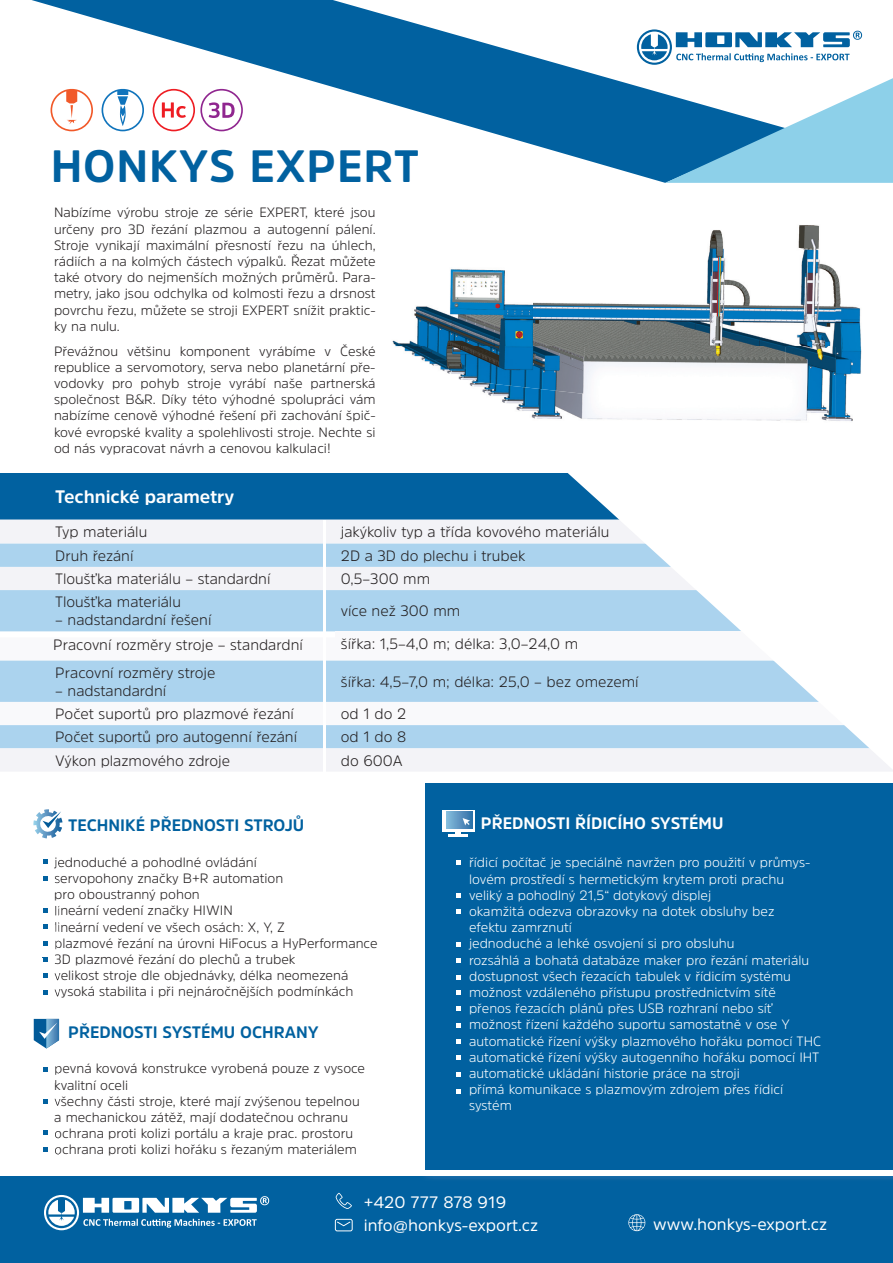
<style>
.page{position:relative;width:893px;height:1263px;background:#fff}
.page>*{position:absolute;margin:0;border:0;box-sizing:border-box;transform-origin:0 0}
.t1{font:700 45px "Amsi Pro";letter-spacing:.02em;color:#0161a0}
.t2{font:700 18px "Amsi Pro";color:#fff}
.t3{font:16.5px/23.9px "Amsi Pro";color:#fff}
.t4{font:700 16.5px "Amsi Pro";color:#0161a0}
.t5{font:700 16.5px "Amsi Pro";color:#fff}
.t6{font:300 15px "Amsi Pro";color:#231f20}
.t7{font:300 13.5px/16.2px "Amsi Pro";color:#231f20;text-align:justify}
.t8{font:300 13.5px/16.2px "Amsi Pro";color:#fff}
</style>
<div class="page">
<div style="left:0;top:1171px;width:893px;height:92px;background:#0161a0"></div>
<svg style="left:336px;top:1193px;width:16px;height:16px"></svg>
<svg style="left:335px;top:1219px;width:18px;height:12px"></svg>
<svg style="left:628px;top:1214px;width:17px;height:17px"></svg>
<svg style="left:44px;top:1195px;width:225px;height:35px"></svg>
<div style="left:0;top:1170px;width:893px;height:5px;background:#fff"></div>
<svg style="left:32px;top:0;width:633px;height:183px"></svg>
<svg style="left:665px;top:78px;width:228px;height:105px"></svg>
<img style="left:631px;top:24px;width:232px;height:52px">
<svg style="left:637px;top:29px;width:225px;height:36px"></svg>
<div style="left:0;top:473px;width:882px;height:46px;background:#0161a0"></div>
<svg style="left:0;top:519px;width:464px;height:25px;fill:#f3f3f7"></svg>
<svg style="left:0;top:544px;width:464px;height:87px;fill:#abd3ee"></svg>
<svg style="left:0;top:660px;width:464px;height:1px"></svg>
<svg style="left:0;top:661px;width:464px;height:87px;fill:#abd3ee"></svg>
<div style="left:0;top:748px;width:464px;height:23px;background:#f3f3f7"></div>
<svg style="left:43px;top:859px;width:5px;height:5px"></svg>
<svg style="left:54px;top:857px;width:5px;height:27px"></svg>
<svg style="left:43px;top:876px;width:5px;height:5px"></svg>
<svg style="left:43px;top:908px;width:5px;height:5px"></svg>
<svg style="left:43px;top:924px;width:5px;height:5px"></svg>
<svg style="left:55px;top:1066px;width:4px;height:17px"></svg>
<svg style="left:43px;top:1067px;width:5px;height:4px"></svg>
<svg style="left:55px;top:1098px;width:4px;height:17px"></svg>
<svg style="left:43px;top:1099px;width:5px;height:4px"></svg>
<svg style="left:43px;top:1130px;width:5px;height:5px"></svg>
<svg style="left:55px;top:1131px;width:4px;height:24px"></svg>
<svg style="left:43px;top:1147px;width:5px;height:5px"></svg>
<hr style="left:323px;top:520px;width:3px;height:270px;background:#fff">
<img style="left:419px;top:1175px;width:474px;height:4px">
<div style="left:425px;top:783px;width:468px;height:387px;background:#0161a0"></div>
<svg style="left:456px;top:860px;width:5px;height:5px"></svg>
<svg style="left:456px;top:990px;width:5px;height:5px"></svg>
<svg style="left:456px;top:893px;width:5px;height:5px"></svg>
<svg style="left:456px;top:909px;width:5px;height:5px"></svg>
<svg style="left:456px;top:942px;width:5px;height:5px"></svg>
<svg style="left:456px;top:958px;width:5px;height:5px"></svg>
<svg style="left:456px;top:1055px;width:5px;height:5px"></svg>
<svg style="left:456px;top:1072px;width:5px;height:5px"></svg>
<svg style="left:456px;top:1089px;width:5px;height:5px"></svg>
<svg style="left:456px;top:1006px;width:5px;height:5px"></svg>
<svg style="left:456px;top:1023px;width:5px;height:5px"></svg>
<svg style="left:456px;top:1039px;width:5px;height:5px"></svg>
<svg style="left:55px;top:906px;width:4px;height:59px"></svg>
<svg style="left:43px;top:957px;width:5px;height:5px"></svg>
<svg style="left:43px;top:941px;width:5px;height:5px"></svg>
<svg style="left:43px;top:973px;width:5px;height:5px"></svg>
<svg style="left:456px;top:975px;width:5px;height:5px"></svg>
<div style="left:335px;top:632px;width:547px;height:24px;background:#f9f9fb"></div>
<svg style="left:55px;top:973px;width:4px;height:24px"></svg>
<svg style="left:43px;top:990px;width:5px;height:5px"></svg>
<svg style="left:51px;top:89px;width:42px;height:42px"></svg>
<svg style="left:102px;top:89px;width:42px;height:42px"></svg>
<svg style="left:153px;top:88px;width:91px;height:44px"></svg>
<svg style="left:33px;top:809px;width:29px;height:29px"></svg>
<svg style="left:34px;top:1019px;width:25px;height:29px"></svg>
<svg style="left:442px;top:810px;width:33px;height:21px"></svg>
<hr style="left:448px;top:834px;width:20px;height:3px;background:#fff">
<svg style="left:446px;top:812px;width:27px;height:16px"></svg>
<svg style="left:463px;top:818px;width:7px;height:7px"></svg>
<svg style="left:464px;top:473px;width:429px;height:298px"></svg>
<img style="left:392px;top:225px;width:444px;height:121px">
<img style="left:836px;top:273px;width:26px;height:142px">
<img style="left:395px;top:346px;width:189px;height:35px">
<img style="left:584px;top:346px;width:201px;height:35px">
<img style="left:785px;top:346px;width:51px;height:69px">
<img style="left:469px;top:381px;width:311px;height:40px">
<img style="left:780px;top:415px;width:73px;height:6px">
<h1 class="t1" style="left:51px;top:135px;width:370px">HONKYS EXPERT</h1>
<p class="t7" style="left:54px;top:204px;width:323px">Nabízíme výrobu stroje ze série EXPERT, které jsou určeny pro 3D řezání plazmou a autogenní pálení.<br>Stroje vynikají maximální přesností řezu na úhlech, rádiích a na kolmých částech výpalků. Řezat můžete také otvory do nejmenších možných průměrů. Para&shy;metry, jako jsou odchylka od kolmosti řezu a drsnost povrchu řezu, můžete se stroji EXPERT snížit praktic&shy;ky na nulu.</p>
<p class="t7" style="left:54px;top:342px;width:323px">Převážnou většinu komponent vyrábíme v České republice a servomotory, serva nebo planetární pře&shy;vodovky pro pohyb stroje vyrábí naše partnerská společnost B&amp;R. Díky této výhodné spolupráci vám nabízíme cenově výhodné řešení při zachování špič&shy;kové evropské kvality a spolehlivosti stroje. Nechte si od nás vypracovat návrh a cenovou kalkulaci!</p>
<h2 class="t2" style="left:55px;top:484px;width:181px">Technické parametry</h2>
<p class="t6" style="left:55px;top:521px;width:94px">Typ materiálu</p>
<p class="t6" style="left:341px;top:521px;width:270px">jakýkoliv typ a třída kovového materiálu</p>
<p class="t6" style="left:55px;top:545px;width:80px">Druh řezání</p>
<p class="t6" style="left:341px;top:545px;width:186px">2D a 3D do plechu i trubek</p>
<p class="t6" style="left:55px;top:568px;width:217px">Tloušťka materiálu – standardní</p>
<p class="t6" style="left:341px;top:568px;width:91px">0,5–300 mm</p>
<p class="t6" style="left:55px;top:592px;width:127px">Tloušťka materiálu</p>
<p class="t6" style="left:55px;top:610px;width:158px">– nadstandardní řešení</p>
<p class="t6" style="left:341px;top:601px;width:121px">více než 300 mm</p>
<p class="t6" style="left:53px;top:635px;width:251px">Pracovní rozměry stroje – standardní</p>
<p class="t6" style="left:341px;top:634px;width:239px">šířka: 1,5–4,0 m; délka: 3,0–24,0 m</p>
<p class="t6" style="left:55px;top:662px;width:162px">Pracovní rozměry stroje</p>
<p class="t6" style="left:55px;top:680px;width:113px">– nadstandardní</p>
<p class="t6" style="left:341px;top:671px;width:299px">šířka: 4,5–7,0 m; délka: 25,0 – bez omezemí</p>
<p class="t6" style="left:55px;top:703px;width:240px">Počet suportů pro plazmové řezání</p>
<p class="t6" style="left:341px;top:703px;width:67px">od 1 do 2</p>
<p class="t6" style="left:55px;top:727px;width:243px">Počet suportů pro autogenní řezání</p>
<p class="t6" style="left:341px;top:727px;width:67px">od 1 do 8</p>
<p class="t6" style="left:55px;top:750px;width:176px">Výkon plazmového zdroje</p>
<p class="t6" style="left:341px;top:750px;width:63px">do 600A</p>
<p class="t4" style="left:68px;top:814px;width:238px">TECHNIKÉ PŘEDNOSTI STROJŮ</p>
<p class="t7" style="left:54px;top:853px;width:325px;text-align:left">jednoduché a pohodlné ovládání<br>servopohony značky B+R automation<br>pro oboustranný pohon<br>lineární vedení značky HIWIN<br>lineární vedení ve všech osách: X, Y, Z<br>plazmové řezání na úrovni HiFocus a HyPerformance 3D plazmové řezání do plechů a trubek<br>velikost stroje dle objednávky, délka neomezená vysoká stabilita i při nejnáročnějších podmínkách</p>
<p class="t4" style="left:68px;top:1020px;width:252px">PŘEDNOSTI SYSTÉMU OCHRANY</p>
<p class="t7" style="left:54px;top:1060px;width:312px;text-align:left">pevná kovová konstrukce vyrobená pouze z vysoce kvalitní oceli<br>všechny části stroje, které mají zvýšenou tepelnou a mechanickou zátěž, mají dodatečnou ochranu ochrana proti kolizi portálu a kraje prac. prostoru ochrana proti kolizi hořáku s řezaným materiálem</p>
<p class="t5" style="left:481px;top:812px;width:244px">PŘEDNOSTI ŘÍDICÍHO SYSTÉMU</p>
<p class="t8" style="left:469px;top:854px;width:354px">řídicí počítač je speciálně navržen pro použití v průmys&shy;lovém prostředí s hermetickým krytem proti prachu<br>veliký a pohodlný 21,5“ dotykový displej<br>okamžitá odezva obrazovky na dotek obsluhy bez<br>efektu zamrznutí<br>jednoduché a lehké osvojení si pro obsluhu<br>rozsáhlá a bohatá databáze maker pro řezání materiálu dostupnost všech řezacích tabulek v řídicím systému možnost vzdáleného přístupu prostřednictvím sítě přenos řezacích plánů přes USB rozhraní nebo síť možnost řízení každého suportu samostatně v ose Y automatické řízení výšky plazmového hořáku pomocí THC automatické řízení výšky autogenního hořáku pomocí IHT automatické ukládání historie práce na stroji<br>přímá komunikace s plazmovým zdrojem přes řídicí systém</p>
<p class="t3" style="left:364px;top:1189px;width:176px">+420 777 878 919 info@honkys-export.cz</p>
<p class="t3" style="left:653px;top:1212px;width:175px">www.honkys-export.cz</p>
</div>
